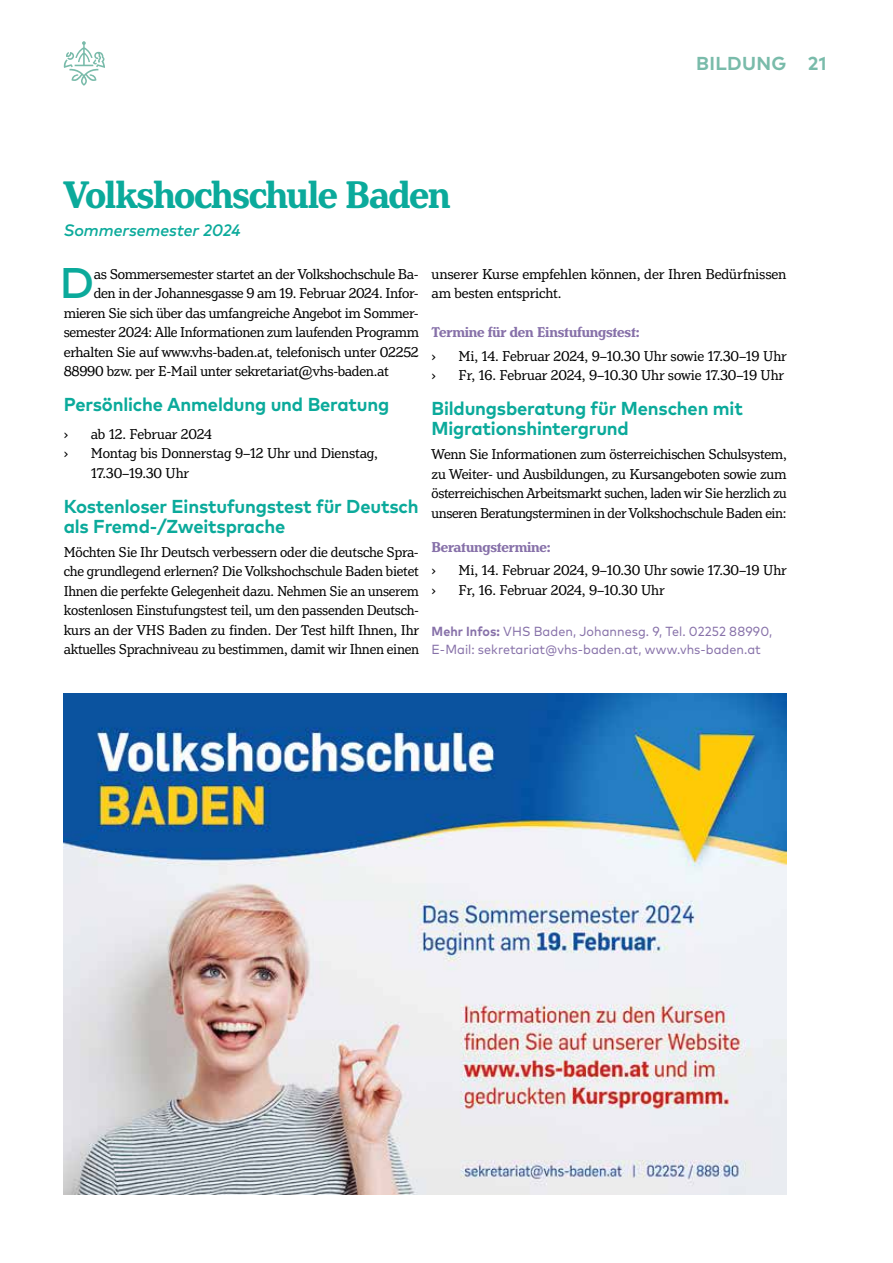
<style>
.page{position:relative;width:893px;height:1263px;background:#fff}
.page>*{position:absolute;margin:0;border:0;box-sizing:border-box;transform-origin:0 0}
.t1{font:500 42.9px "Mark OT";color:#0baa9b}
.t2{font:700 condensed 40.5px "Henriette";letter-spacing:-.02em;color:#0baa9b}
.t3{font:700 18.75px/20.2px "Mark OT";letter-spacing:-.01em;color:#0baa9b}
.t4{font:700 18.75px "Mark OT";letter-spacing:.02em;color:#79bbaa}
.t5{font:italic 500 16.5px "Mark OT";letter-spacing:-.005em;color:#0baa9b}
.t6{font:condensed 15px/19.5px "Henriette";letter-spacing:-.015em;color:#000;text-align:justify}
.t7{font:condensed 15px/19.5px "Henriette";letter-spacing:-.015em;color:#000;scale:1.05 1}
.t8{font:condensed 15px "Henriette";letter-spacing:-.015em;color:#000;scale:1.04 1}
.t9{font:700 condensed 15px "Henriette";letter-spacing:-.01em;color:#8771a9}
.t10{font:13.2px/18px "Mark OT";color:#8771a9;scale:.95 1}
.s1{font-weight:700}
</style>
<div class="page">
<svg style="left:63px;top:41px;width:42px;height:45px"></svg>
<img style="left:64px;top:693px;width:723px;height:502px">
<h2 class="t2" style="left:64px;top:170px;width:388px">Volkshochschule Baden</h2>
<p class="t5" style="left:64px;top:219px;width:179px">Sommersemester 2024</p>
<p class="t4" style="left:696px;top:51px;width:132px">BILDUNG 21</p>
<h1 class="t1" style="left:60px;top:256px;width:37px">D</h1>
<p class="t6" style="left:94px;top:264px;width:327px">as Sommersemester startet an der Volkshochschule Ba-</p>
<p class="t6" style="left:94px;top:284px;width:327px">den in der Johannesgasse 9 am 19. Februar 2024. Infor-</p>
<p class="t6" style="left:64px;top:303px;width:357px">mieren Sie sich über das umfangreiche Angebot im Sommer-</p>
<p class="t6" style="left:64px;top:323px;width:356px">semester 2024: Alle Informationen zum laufenden Programm</p>
<p class="t8" style="left:64px;top:343px;width:343px">erhalten Sie auf www.vhs-baden.at, telefonisch unter 02252</p>
<p class="t6" style="left:64px;top:362px;width:327px">88990 bzw. per E-Mail unter sekretariat@vhs-baden.at</p>
<p class="t3" style="left:64px;top:393px;width:327px">Persönliche Anmeldung und Beratung</p>
<p class="t6" style="left:64px;top:424px;width:6px">›</p>
<p class="t6" style="left:91px;top:424px;width:123px">ab 12. Februar 2024</p>
<p class="t6" style="left:64px;top:444px;width:6px">›</p>
<p class="t6" style="left:91px;top:444px;width:288px">Montag bis Donnerstag 9–12 Uhr und Dienstag,<br>17.30–19.30 Uhr</p>
<p class="t3" style="left:64px;top:495px;width:356px">Kostenloser Einstufungstest für Deutsch als Fremd-/Zweitsprache</p>
<p class="t6" style="left:64px;top:542px;width:357px">Möchten Sie Ihr Deutsch verbessern oder die deutsche Spra&shy;che grundlegend erlernen? Die Volkshochschule Baden bietet Ihnen die perfekte Gelegenheit dazu. Nehmen Sie an unserem kostenlosen Einstufungstest teil, um den passenden Deutsch&shy;kurs an der VHS Baden zu finden. Der Test hilft Ihnen, Ihr aktuelles Sprachniveau zu bestimmen, damit wir Ihnen einen</p>
<p class="t7" style="left:432px;top:264px;width:339px">unserer Kurse empfehlen können, der Ihren Bedürfnissen am besten entspricht.</p>
<p class="t9" style="left:432px;top:323px;width:209px">Termine für den Einstufungstest:</p>
<p class="t6" style="left:432px;top:346px;width:6px">›</p>
<p class="t6" style="left:459px;top:346px;width:330px">Mi, 14. Februar 2024, 9–10.30 Uhr sowie 17.30–19 Uhr</p>
<p class="t6" style="left:432px;top:366px;width:6px">›</p>
<p class="t6" style="left:459px;top:366px;width:327px">Fr, 16. Februar 2024, 9–10.30 Uhr sowie 17.30–19 Uhr</p>
<p class="t3" style="left:432px;top:398px;width:313px">Bildungsberatung für Menschen mit<br>Migrationshintergrund</p>
<p class="t6" style="left:432px;top:444px;width:357px">Wenn Sie Informationen zum österreichischen Schulsystem, zu Weiter- und Ausbildungen, zu Kursangeboten sowie zum österreichischen Arbeitsmarkt suchen, laden wir Sie herzlich zu unseren Beratungsterminen in der Volkshochschule Baden ein:</p>
<p class="t9" style="left:432px;top:538px;width:121px">Beratungstermine:</p>
<p class="t6" style="left:432px;top:561px;width:6px">›</p>
<p class="t6" style="left:459px;top:561px;width:330px">Mi, 14. Februar 2024, 9–10.30 Uhr sowie 17.30–19 Uhr</p>
<p class="t6" style="left:432px;top:580px;width:6px">›</p>
<p class="t6" style="left:459px;top:580px;width:208px">Fr, 16. Februar 2024, 9–10.30 Uhr</p>
<p class="t10" style="left:432px;top:622px;width:360px"><span class="s1">Mehr Infos:</span> VHS Baden, Johannesg. 9, Tel. 02252 88990,<br>E-Mail: sekretariat@vhs-baden.at, www.vhs-baden.at</p>
</div>
